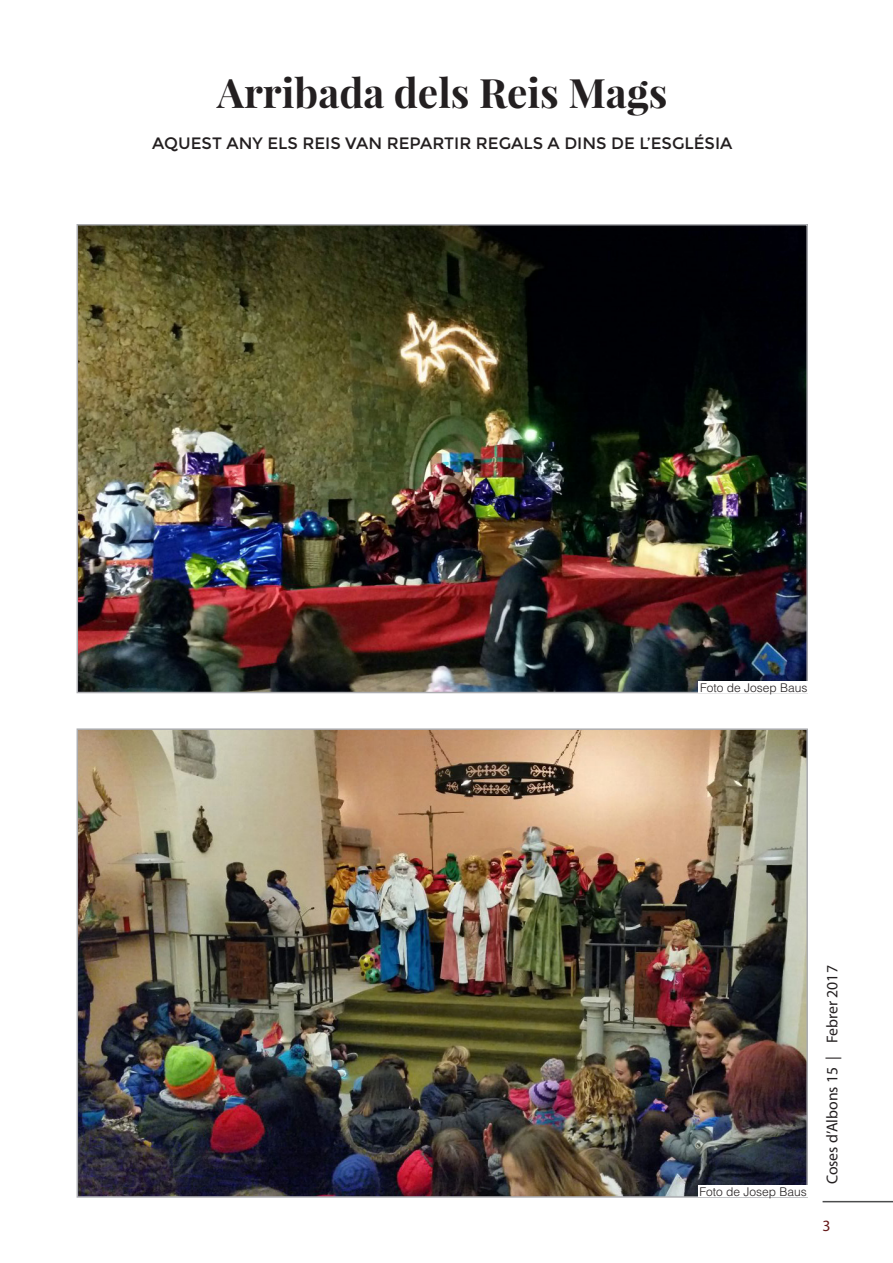
<style>
.page{position:relative;width:893px;height:1263px;background:#fff}
.page>*{position:absolute;margin:0;border:0;box-sizing:border-box;transform-origin:0 0}
.Títols{font:700 40.5px "Playfair Display";color:#231f20}
.Entrades{font:16.5px "Montserrat";color:#231f20}
.t1{font:15.75px "Myriad Pro";color:#231f20}
.t2{font:15.75px "Myriad Pro";color:#65191a}
.Peus_de_foto{font:300 12px "Helvetica LT Std";color:#231f20}
</style>
<div class="page">
<hr style="left:823px;top:1201px;width:70px;height:1px;background:#4b4c4d">
<img style="left:80px;top:227px;width:725px;height:463px">
<img style="left:80px;top:731px;width:725px;height:464px">
<div style="left:77px;top:728px;width:731px;height:470px;border:2px solid #acadb1"></div>
<div style="left:698px;top:1185px;width:109px;height:12px;background:#fff"></div>
<div style="left:699px;top:681px;width:109px;height:12px;background:#fff"></div>
<p class="Títols" style="left:217px;top:67px;width:452px">Arribada dels Reis Mags</p>
<p class="Entrades" style="left:152px;top:133px;width:582px">AQUEST ANY ELS REIS VAN REPARTIR REGALS A DINS DE L’ESGLÉSIA</p>
<p class="Peus_de_foto" style="left:700px;top:680px;width:109px">Foto de Josep Baus</p>
<p class="Peus_de_foto" style="left:699px;top:1184px;width:109px">Foto de Josep Baus</p>
<p class="t1" style="left:822px;top:1184px;width:221px;rotate:-90deg">Coses d’Albons 15 | Febrer 2017</p>
<p class="t2" style="left:823px;top:1216px;width:10px">3</p>
</div>
